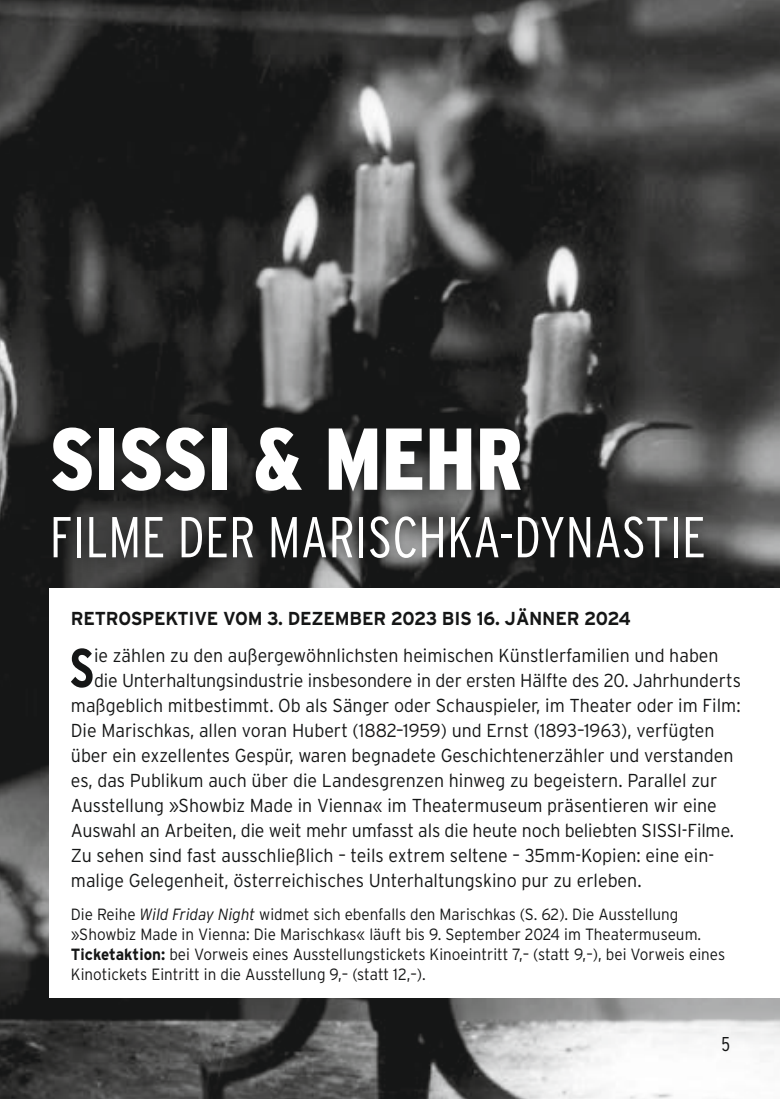
<style>
.page{position:relative;width:780px;height:1099px;background:#fff}
.page>*{position:absolute;margin:0;border:0;box-sizing:border-box;transform-origin:0 0}
.t1{font:900 87.5px "Interstate Condensed";color:#fff}
.t2{font:300 57.5px "Interstate Condensed";color:#fff}
.t3{font:700 54.5px "Interstate Condensed";color:#151616;scale:.95 1}
.t4{font:300 20px "Interstate Condensed";color:#151616}
.t5{font:300 18.75px "Interstate";color:#151616;scale:.95 1}
.t6{font:700 18.75px "Interstate";letter-spacing:-.01em;color:#151616;scale:.95 1}
.t7{font:300 16.25px/20px "Interstate";color:#151616;scale:.94 1}
.s1{font-style:italic}
.s2{font-weight:700}
</style>
<div class="page">
<img style="left:0;top:0;width:780px;height:1098px">
<div style="left:50px;top:588px;width:730px;height:409px;background:#fff"></div>
<div style="left:35px;top:409px;width:685px;height:166px;background:#151616;opacity:.9"></div>
<h1 class="t1" style="left:50px;top:410px;width:475px">SISSI &amp; MEHR</h1>
<h2 class="t2" style="left:50px;top:504px;width:657px">FILME DER MARISCHKA-DYNASTIE</h2>
<p class="t6" style="left:71px;top:607px;width:591px">RETROSPEKTIVE VOM 3. DEZEMBER 2023 BIS 16. JÄNNER 2024</p>
<h3 class="t3" style="left:70px;top:637px;width:27px">S</h3>
<p class="t5" style="left:94px;top:645px;width:659px">ie zählen zu den außergewöhnlichsten heimischen Künstlerfamilien und haben</p>
<p class="t5" style="left:94px;top:670px;width:682px">die Unterhaltungsindustrie insbesondere in der ersten Hälfte des 20. Jahrhunderts</p>
<p class="t5" style="left:71px;top:695px;width:706px">maßgeblich mitbestimmt. Ob als Sänger oder Schauspieler, im Theater oder im Film:</p>
<p class="t5" style="left:71px;top:720px;width:679px">Die Marischkas, allen voran Hubert (1882–1959) und Ernst (1893–1963), verfügten</p>
<p class="t5" style="left:71px;top:745px;width:699px">über ein exzellentes Gespür, waren begnadete Geschichtenerzähler und verstanden</p>
<p class="t5" style="left:71px;top:770px;width:681px">es, das Publikum auch über die Landesgrenzen hinweg zu begeistern. Parallel zur</p>
<p class="t5" style="left:71px;top:795px;width:681px">Ausstellung »Showbiz Made in Vienna« im Theatermuseum präsentieren wir eine</p>
<p class="t5" style="left:71px;top:820px;width:699px">Auswahl an Arbeiten, die weit mehr umfasst als die heute noch beliebten SISSI-Filme.</p>
<p class="t5" style="left:71px;top:845px;width:678px">Zu sehen sind fast ausschließlich – teils extrem seltene – 35mm-Kopien: eine ein-</p>
<p class="t5" style="left:71px;top:870px;width:602px">malige Gelegenheit, österreichisches Unterhaltungskino pur zu erleben.</p>
<p class="t7" style="left:71px;top:903px;width:697px">Die Reihe <span class="s1">Wild Friday Night</span> widmet sich ebenfalls den Marischkas (S. 62). Die Ausstellung »Showbiz Made in Vienna: Die Marischkas« läuft bis 9. September 2024 im Theatermuseum.<br><span class="s2">Ticketaktion:</span> bei Vorweis eines Ausstellungstickets Kinoeintritt 7,– (statt 9,–), bei Vorweis eines Kinotickets Eintritt in die Ausstellung 9,– (statt 12,–).</p>
<p class="t4" style="left:721px;top:1032px;width:10px">5</p>
</div>
